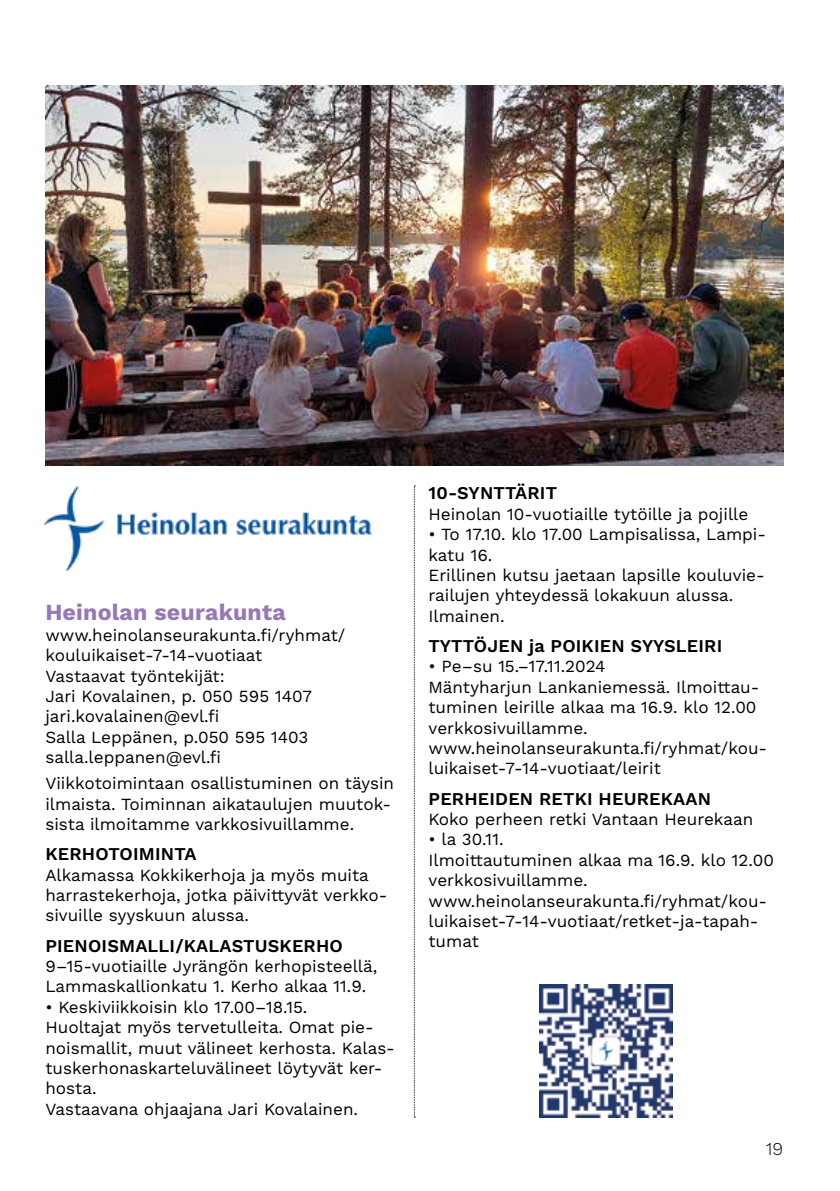
<style>
.page{position:relative;width:840px;height:1191px;background:#fff}
.page>*{position:absolute;margin:0;border:0;box-sizing:border-box;transform-origin:0 0}
.t1{font:700 23px "Work Sans";letter-spacing:.01em;color:#9578b5}
.t2{font:600 18px "Work Sans";letter-spacing:.01em;color:#000}
.t3{font:300 18px "Work Sans";color:#000}
.t4{font:17px/20.4px "Work Sans";color:#000}
</style>
<div class="page">
<svg style="left:414px;top:485px;width:1px;height:632px"></svg>
<img style="left:45px;top:85px;width:737px;height:380px">
<img style="left:43px;top:486px;width:329px;height:86px">
<img style="left:539px;top:985px;width:133px;height:132px">
<h1 class="t1" style="left:45px;top:599px;width:242px">Heinolan seurakunta</h1>
<p class="t4" style="left:45px;top:625px;width:301px">www.heinolanseurakunta.fi/ryhmat/ kouluikaiset-7-14-vuotiaat<br>Vastaavat työntekijät:<br>Jari Kovalainen, p. 050 595 1407 jari.kovalainen@evl.fi<br>Salla Leppänen, p.050 595 1403 salla.leppanen@evl.fi</p>
<p class="t4" style="left:45px;top:774px;width:350px">Viikkotoimintaan osallistuminen on täysin ilmaista. Toiminnan aikataulujen muutok&shy;sista ilmoitamme varkkosivuillamme.</p>
<p class="t2" style="left:45px;top:843px;width:152px">KERHOTOIMINTA</p>
<p class="t4" style="left:45px;top:865px;width:343px">Alkamassa Kokkikerhoja ja myös muita harrastekerhoja, jotka päivittyvät verkko&shy;sivuille syyskuun alussa.</p>
<p class="t2" style="left:45px;top:935px;width:299px">PIENOISMALLI/KALASTUSKERHO</p>
<p class="t4" style="left:45px;top:956px;width:333px">9–15-vuotiaille Jyrängön kerhopisteellä,<br>Lammaskallionkatu 1. Kerho alkaa 11.9.</p>
<p class="t4" style="left:45px;top:997px;width:351px">• Keskiviikkoisin klo 17.00–18.15.<br>Huoltajat myös tervetulleita. Omat pie&shy;noismallit, muut välineet kerhosta. Kalas&shy;tuskerhonaskarteluvälineet löytyvät ker&shy;hosta.<br>Vastaavana ohjaajana Jari Kovalainen.</p>
<p class="t2" style="left:428px;top:483px;width:130px">10-SYNTTÄRIT</p>
<p class="t4" style="left:428px;top:504px;width:321px">Heinolan 10-vuotiaille tytöille ja pojille</p>
<p class="t4" style="left:428px;top:525px;width:339px">• To 17.10. klo 17.00 Lampisalissa, Lampi&shy;katu 16.<br>Erillinen kutsu jaetaan lapsille kouluvie&shy;railujen yhteydessä lokakuun alussa.<br>Ilmainen.</p>
<p class="t2" style="left:428px;top:635px;width:295px">TYTTÖJEN ja POIKIEN SYYSLEIRI</p>
<p class="t4" style="left:428px;top:657px;width:340px">• Pe–su 15.–17.11.2024<br>Mäntyharjun Lankaniemessä. Ilmoittau&shy;tuminen leirille alkaa ma 16.9. klo 12.00 verkkosivuillamme. www.heinolanseurakunta.fi/ryhmat/kou&shy;luikaiset-7-14-vuotiaat/leirit</p>
<p class="t2" style="left:428px;top:788px;width:284px">PERHEIDEN RETKI HEUREKAAN</p>
<p class="t4" style="left:428px;top:809px;width:326px">Koko perheen retki Vantaan Heurekaan</p>
<p class="t4" style="left:428px;top:830px;width:347px">• la 30.11.<br>Ilmoittautuminen alkaa ma 16.9. klo 12.00 verkkosivuillamme. www.heinolanseurakunta.fi/ryhmat/kou&shy;luikaiset-7-14-vuotiaat/retket-ja-tapah&shy;tumat</p>
<p class="t3" style="left:765px;top:1138px;width:19px">19</p>
</div>
